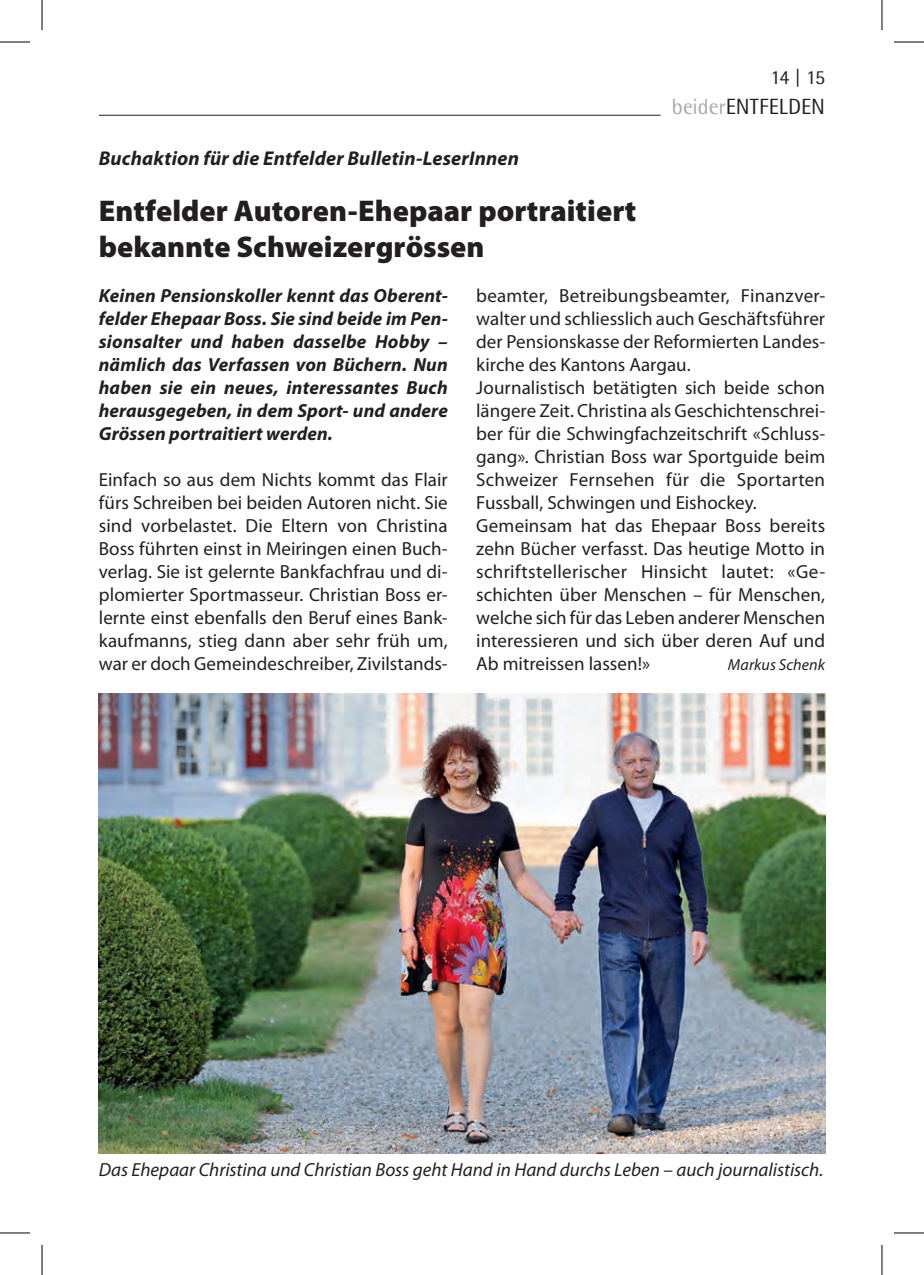
<style>
.page{position:relative;width:924px;height:1275px;background:#fff}
.page>*{position:absolute;margin:0;border:0;box-sizing:border-box;transform-origin:0 0}
.t1{font:900 30px/36px "Myriad Pro";color:#231f20}
.t2{font:22px "Rotis Semi Sans Std";letter-spacing:-.005em;color:#231f20}
.t3{font:italic 700 20px "Myriad Pro";letter-spacing:.01em;color:#231f20}
.t4{font:20px "Rotis Semi Sans Std";color:#231f20}
.t5{font:19px/23px "Myriad Pro";letter-spacing:.005em;color:#231f20;text-align:justify}
.t6{font:italic 700 19px/23px "Myriad Pro";letter-spacing:.005em;color:#231f20;text-align:justify}
.t7{font:italic 19px "Myriad Pro";color:#231f20}
.t8{font:italic 16px "Myriad Pro";letter-spacing:.005em;color:#231f20}
.s1{color:#a8a9ad}
</style>
<div class="page">
<hr style="left:99px;top:115px;width:561px;height:1px;background:#231f20">
<img style="left:99px;top:693px;width:725px;height:460px">
<hr style="left:0;top:42px;width:30px;height:1px;background:#000">
<hr style="left:893px;top:42px;width:30px;height:1px;background:#000">
<hr style="left:0;top:1232px;width:30px;height:1px;background:#000">
<hr style="left:893px;top:1232px;width:30px;height:1px;background:#000">
<hr style="left:42px;top:0;width:1px;height:30px;background:#000">
<hr style="left:42px;top:1245px;width:1px;height:30px;background:#000">
<hr style="left:881px;top:0;width:1px;height:30px;background:#000">
<hr style="left:881px;top:1245px;width:1px;height:30px;background:#000">
<p class="t4" style="left:770px;top:66px;width:56px">14 | 15</p>
<p class="t2" style="left:671px;top:93px;width:155px"><span class="s1">beider</span>ENTFELDEN</p>
<p class="t3" style="left:99px;top:145px;width:421px">Buchaktion für die Entfelder Bulletin-LeserInnen</p>
<h1 class="t1" style="left:99px;top:191px;width:538px">Entfelder Autoren-Ehepaar portraitiert bekannte Schweizergrössen</h1>
<p class="t6" style="left:99px;top:283px;width:350px">Keinen Pensionskoller kennt das Oberent&shy;felder Ehepaar Boss. Sie sind beide im Pen&shy;sionsalter und haben dasselbe Hobby – nämlich das Verfassen von Büchern. Nun haben sie ein neues, interessantes Buch herausgegeben, in dem Sport- und andere Grössen portraitiert werden.</p>
<p class="t5" style="left:99px;top:468px;width:350px">Einfach so aus dem Nichts kommt das Flair fürs Schreiben bei beiden Autoren nicht. Sie sind vorbelastet. Die Eltern von Christina Boss führten einst in Meiringen einen Buch&shy;verlag. Sie ist gelernte Bankfachfrau und di&shy;plomierter Sportmasseur. Christian Boss er&shy;lernte einst ebenfalls den Beruf eines Bank&shy;kaufmanns, stieg dann aber sehr früh um, war er doch Gemeindeschreiber, Zivilstands-</p>
<p class="t5" style="left:476px;top:284px;width:350px;text-align:left">beamter, Betreibungsbeamter, Finanzver&shy;walter und schliesslich auch Geschäftsführer der Pensionskasse der Reformierten Landes&shy;kirche des Kantons Aargau.<br>Journalistisch betätigten sich beide schon längere Zeit. Christina als Geschichtenschrei&shy;ber für die Schwingfachzeitschrift «Schluss&shy;gang». Christian Boss war Sportguide beim Schweizer Fernsehen für die Sportarten Fussball, Schwingen und Eishockey.<br>Gemeinsam hat das Ehepaar Boss bereits zehn Bücher verfasst. Das heutige Motto in schriftstellerischer Hinsicht lautet: «Ge&shy;schichten über Menschen – für Menschen, welche sich für das Leben anderer Menschen interessieren und sich über deren Auf und Ab mitreissen lassen!»</p>
<p class="t8" style="left:727px;top:655px;width:99px">Markus Schenk</p>
<p class="t7" style="left:99px;top:1158px;width:725px">Das Ehepaar Christina und Christian Boss geht Hand in Hand durchs Leben – auch journalistisch.</p>
</div>
